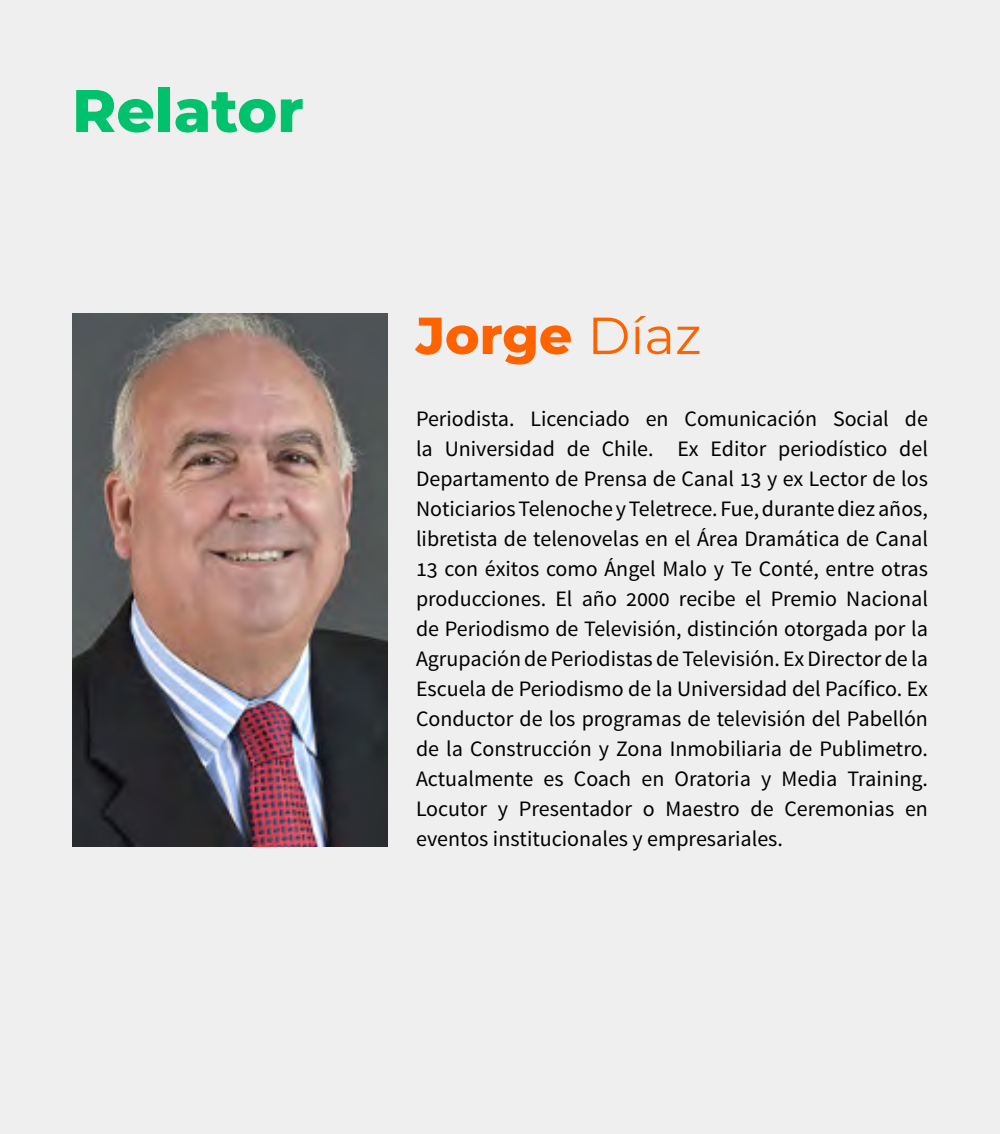
<style>
.page{position:relative;width:1000px;height:1134px;background:#efefef}
.page>*{position:absolute;margin:0;border:0;box-sizing:border-box;transform-origin:0 0}
.t1{font:800 60px "Montserrat";color:#00c26d}
.t2{font:800 52px "Montserrat";color:#ff6300}
.t3{font:22px/30px "Source Sans Pro";color:#000;text-align:justify}
.s1{font-weight:400}
</style>
<div class="page">
<img style="left:72px;top:313px;width:315px;height:533px">
<h1 class="t1" style="left:72px;top:67px;width:233px">Relator</h1>
<h2 class="t2" style="left:416px;top:297px;width:287px">Jorge <span class="s1">Díaz</span></h2>
<p class="t3" style="left:416px;top:404px;width:514px">Periodista. Licenciado en Comunicación Social de la Universidad de Chile. Ex Editor periodístico del Departamento de Prensa de Canal 13 y ex Lector de los Noticiarios Telenoche y Teletrece. Fue, durante diez años, libretista de telenovelas en el Área Dramática de Canal 13 con éxitos como Ángel Malo y Te Conté, entre otras producciones. El año 2000 recibe el Premio Nacional de Periodismo de Televisión, distinción otorgada por la Agrupación de Periodistas de Televisión. Ex Director de la Escuela de Periodismo de la Universidad del Pacífico. Ex Conductor de los programas de televisión del Pabellón de la Construcción y Zona Inmobiliaria de Publimetro.<br>Actualmente es Coach en Oratoria y Media Training.<br>Locutor y Presentador o Maestro de Ceremonias en eventos institucionales y empresariales.</p>
</div>
